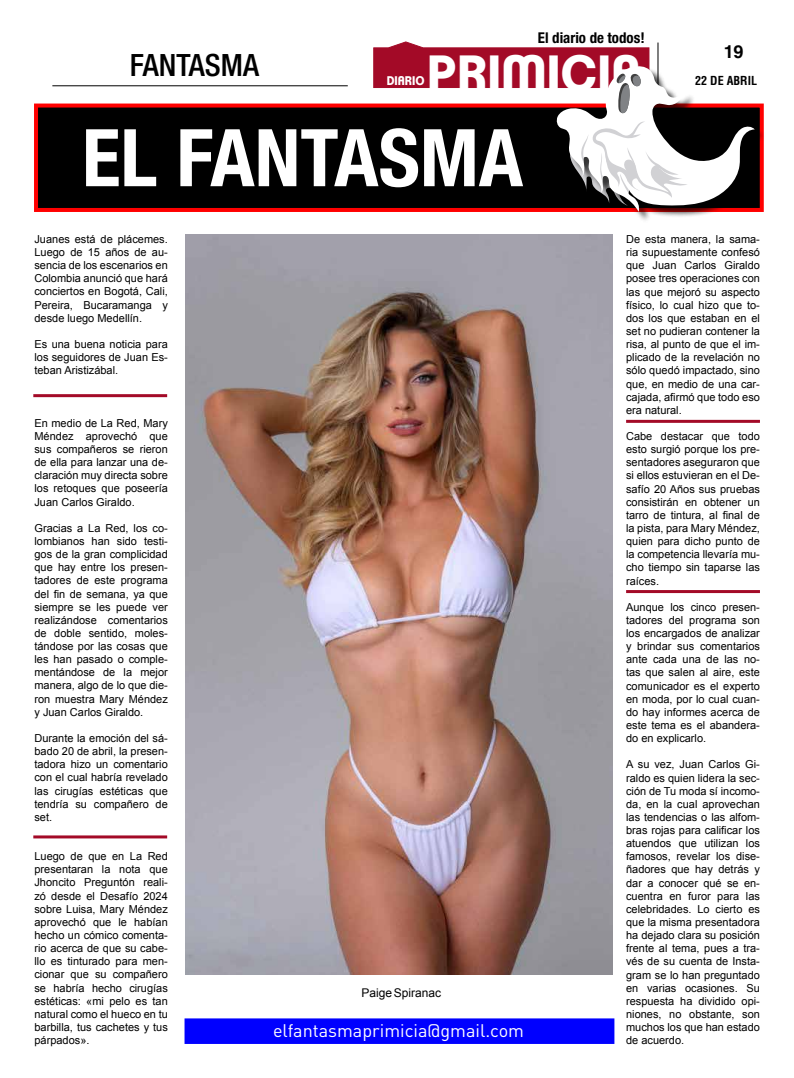
<style>
.page{position:relative;width:794px;height:1078px;background:#fff}
.page>*{position:absolute;margin:0;border:0;box-sizing:border-box;transform-origin:0 0}
.t1{font:700 condensed 79.6px "Helvetica Neue LT Std";color:#fff}
.t2{font:700 49.4px "Clemente P Dam";color:#fff}
.t3{font:500 condensed 30.7px "Helvetica Neue LT Std";color:#000}
.t4{font:18px "DINOT";color:#fff}
.t5{font:700 18px "Helvetica LT Std";color:#000}
.t6{font:700 condensed 14.9px "Helvetica Neue LT Std";color:#000}
.t7{font:700 12.2px "Clemente P Dam";color:#fff;scale:.96 1}
.t8{font:700 condensed 12.1px "Helvetica LT Std";color:#000}
.t9{font:12px "Arial";color:#000}
.t10{font:11px/13.1px "Arial";color:#000;text-align:justify}
.s1{color:#fff}
</style>
<div class="page">
<hr style="left:52px;top:85px;width:296px;height:1px;background:#000">
<div style="left:36px;top:105px;width:726px;height:105px;background:#000"></div>
<div style="left:34px;top:103px;width:730px;height:109px;border:4px solid #f00"></div>
<div style="left:558px;top:68px;width:208px;height:155px;background:#000;opacity:.75"></div>
<div style="left:184px;top:1018px;width:430px;height:25px;background:#00f;border:3px solid #00f"></div>
<img style="left:185px;top:235px;width:427px;height:739px">
<hr style="left:626px;top:420px;width:134px;height:3px;background:#a30a27">
<hr style="left:626px;top:590px;width:134px;height:3px;background:#a30a27">
<hr style="left:33px;top:394px;width:134px;height:3px;background:#a30a27">
<hr style="left:33px;top:835px;width:134px;height:3px;background:#a30a27">
<svg style="left:373px;top:42px;width:381px;height:170px"></svg>
<h3 class="t3" style="left:130px;top:46px;width:131px">FANTASMA</h3>
<h3 class="t6" style="left:538px;top:29px;width:113px">El diario de todos!<span class="s1">!</span></h3>
<h2 class="t2" style="left:427px;top:43px;width:215px">PRIMICIA</h2>
<p class="t7" style="left:387px;top:73px;width:41px">DIARIO</p>
<h1 class="t1" style="left:82px;top:110px;width:442px">EL FANTASMA</h1>
<h3 class="t5" style="left:724px;top:41px;width:21px">19</h3>
<p class="t8" style="left:695px;top:73px;width:63px">22 DE ABRIL</p>
<p class="t10" style="left:34px;top:232px;width:135px">Juanes está de plácemes.<br>Luego de 15 años de au&shy;sencia de los escenarios en Colombia anunció que hará conciertos en Bogotá, Cali, Pereira, Bucaramanga y desde luego Medellín.</p>
<p class="t10" style="left:34px;top:337px;width:135px">Es una buena noticia para los seguidores de Juan Es&shy;teban Aristizábal.</p>
<p class="t10" style="left:34px;top:416px;width:135px">En medio de La Red, Mary Méndez aprovechó que sus compañeros se rieron de ella para lanzar una de&shy;claración muy directa sobre los retoques que poseería Juan Carlos Giraldo.</p>
<p class="t10" style="left:34px;top:521px;width:135px">Gracias a La Red, los co&shy;lombianos han sido testi&shy;gos de la gran complicidad que hay entre los presen&shy;tadores de este programa del fin de semana, ya que siempre se les puede ver realizándose comentarios de doble sentido, moles&shy;tándose por las cosas que les han pasado o comple&shy;mentándose de la mejor manera, algo de lo que die&shy;ron muestra Mary Méndez y Juan Carlos Giraldo.</p>
<p class="t10" style="left:34px;top:731px;width:135px">Durante la emoción del sá&shy;bado 20 de abril, la presen&shy;tadora hizo un comentario con el cual habría revelado las cirugías estéticas que tendría su compañero de set.</p>
<p class="t10" style="left:34px;top:849px;width:135px">Luego de que en La Red presentaran la nota que Jhoncito Preguntón reali&shy;zó desde el Desafío 2024 sobre Luisa, Mary Méndez aprovechó que le habían hecho un cómico comenta&shy;rio acerca de que su cabe&shy;llo es tinturado para men&shy;cionar que su compañero se habría hecho cirugías estéticas: «mi pelo es tan natural como el hueco en tu barbilla, tus cachetes y tus párpados».</p>
<p class="t9" style="left:361px;top:984px;width:81px">Paige Spiranac</p>
<h3 class="t4" style="left:273px;top:1018px;width:252px">elfantasmaprimicia@gmail.com</h3>
<p class="t10" style="left:626px;top:233px;width:135px">De esta manera, la sama&shy;ria supuestamente confesó que Juan Carlos Giraldo posee tres operaciones con las que mejoró su aspecto físico, lo cual hizo que to&shy;dos los que estaban en el set no pudieran contener la risa, al punto de que el im&shy;plicado de la revelación no sólo quedó impactado, sino que, en medio de una car&shy;cajada, afirmó que todo eso era natural.</p>
<p class="t10" style="left:626px;top:429px;width:135px">Cabe destacar que todo esto surgió porque los pre&shy;sentadores aseguraron que si ellos estuvieran en el De&shy;safío 20 Años sus pruebas consistirán en obtener un tarro de tintura, al final de la pista, para Mary Méndez, quien para dicho punto de la competencia llevaría mu&shy;cho tiempo sin taparse las raíces.</p>
<p class="t10" style="left:626px;top:600px;width:135px">Aunque los cinco presen&shy;tadores del programa son los encargados de analizar y brindar sus comentarios ante cada una de las no&shy;tas que salen al aire, este comunicador es el experto en moda, por lo cual cuan&shy;do hay informes acerca de este tema es el abandera&shy;do en explicarlo.</p>
<p class="t10" style="left:626px;top:757px;width:135px">A su vez, Juan Carlos Gi&shy;raldo es quien lidera la sec&shy;ción de Tu moda sí incomo&shy;da, en la cual aprovechan las tendencias o las alfom&shy;bras rojas para calificar los atuendos que utilizan los famosos, revelar los dise&shy;ñadores que hay detrás y dar a conocer qué se en&shy;cuentra en furor para las celebridades. Lo cierto es que la misma presentadora ha dejado clara su posición frente al tema, pues a tra&shy;vés de su cuenta de Insta&shy;gram se lo han preguntado en varias ocasiones. Su respuesta ha dividido opi&shy;niones, no obstante, son muchos los que han estado de acuerdo.</p>
</div>
